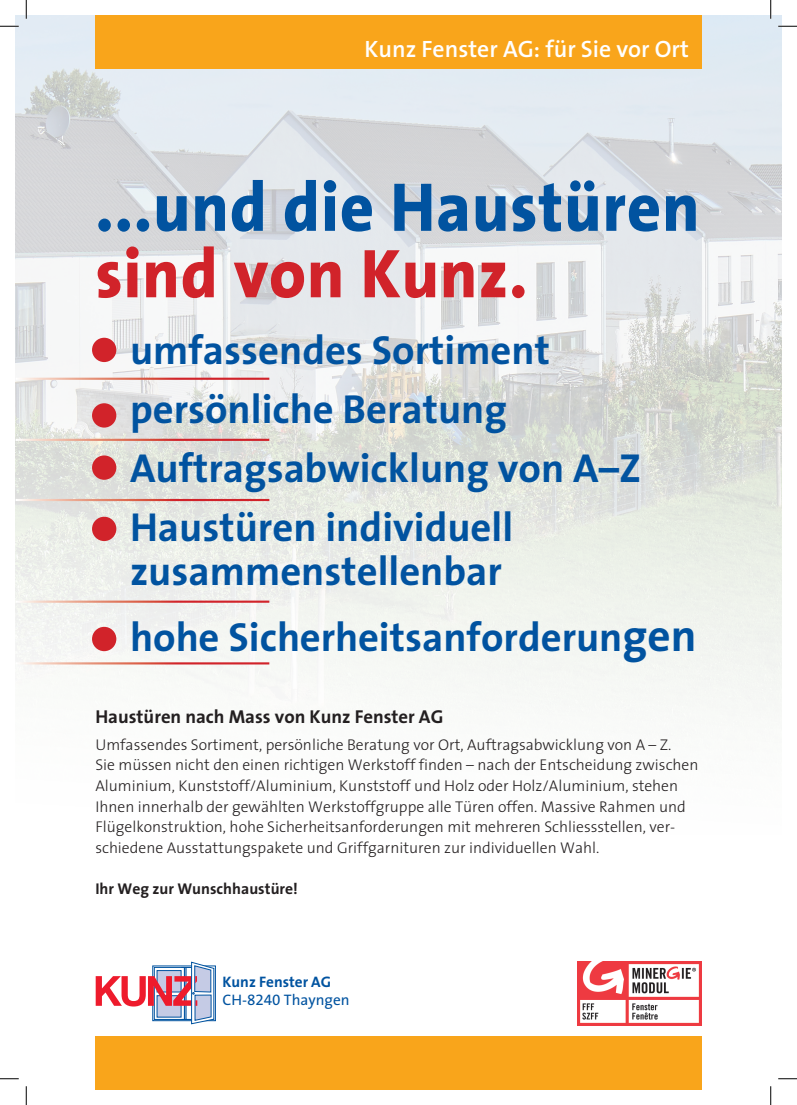
<style>
.page{position:relative;width:797px;height:1105px;background:#fff}
.page>*{position:absolute;margin:0;border:0;box-sizing:border-box;transform-origin:0 0}
.Titel{font:800 69.62px "The Sans";letter-spacing:.015em;color:#0153a0;scale:.95 1}
.Titel-2{font:800 69.62px "The Sans";letter-spacing:.015em;color:#d1232a;scale:.95 1}
.t1{font:700 40.75px/43.8px "The Sans";color:#0153a0}
.t2{font:600 23.75px "The Sans";color:#fff}
.t3{font:700 18.75px "The Sans";color:#231f20}
.Intro{font:300 15.62px/20.6px "The Sans";color:#231f20}
.Intro-2{font:700 15.62px "The Sans";color:#231f20}
.t4{font:15.25px "The Sans";color:#0153a0}
.t5{font:700 15.25px "The Sans";color:#0153a0}
.s1{font-size:45.25px}
.s2{font-family:"The Sans Expert"}
</style>
<div class="page">
<img style="left:16px;top:16px;width:765px;height:695px">
<div style="left:95px;top:16px;width:606px;height:53px;background:#f9a51b"></div>
<img style="left:577px;top:961px;width:124px;height:65px">
<div style="left:95px;top:1036px;width:606px;height:53px;background:#f9a51b"></div>
<svg style="left:96px;top:962px;width:119px;height:62px"></svg>
<div style="left:92px;top:338px;width:24px;height:24px;background:#d1232a;border-radius:50%"></div>
<div style="left:92px;top:403px;width:24px;height:25px;background:#d1232a;border-radius:50%"></div>
<div style="left:92px;top:455px;width:24px;height:25px;background:#d1232a;border-radius:50%"></div>
<div style="left:92px;top:517px;width:24px;height:24px;background:#d1232a;border-radius:50%"></div>
<div style="left:92px;top:627px;width:24px;height:24px;background:#d1232a;border-radius:50%"></div>
<hr style="left:16px;top:378px;width:253px;height:2px;background:#fff">
<hr style="left:16px;top:439px;width:253px;height:2px;background:#fff">
<hr style="left:16px;top:499px;width:253px;height:2px;background:#fff">
<hr style="left:16px;top:601px;width:253px;height:2px;background:#fff">
<hr style="left:16px;top:662px;width:253px;height:2px;background:#fff">
<svg style="left:0;top:25px;width:19px;height:2px"></svg>
<svg style="left:778px;top:25px;width:19px;height:2px"></svg>
<svg style="left:0;top:1078px;width:19px;height:1px"></svg>
<svg style="left:778px;top:1078px;width:19px;height:1px"></svg>
<svg style="left:25px;top:0;width:2px;height:19px"></svg>
<svg style="left:25px;top:1086px;width:2px;height:19px"></svg>
<svg style="left:770px;top:0;width:1px;height:19px"></svg>
<svg style="left:770px;top:1086px;width:1px;height:19px"></svg>
<p class="t2" style="left:364px;top:30px;width:326px">Kunz Fenster AG: für Sie vor Ort</p>
<p class="Titel" style="left:95px;top:149px;width:637px">...und die Haustüren</p>
<p class="Titel-2" style="left:95px;top:215px;width:456px">sind von Kunz.</p>
<p class="t1" style="left:130px;top:327px;width:421px">umfassendes Sortiment</p>
<p class="t1" style="left:130px;top:386px;width:378px">persönliche Beratung</p>
<p class="t1" style="left:130px;top:445px;width:512px">Auftragsabwicklung von A–Z</p>
<p class="t1" style="left:130px;top:504px;width:385px">Haustüren individuell zusammenstellenbar</p>
<p class="t1" style="left:130px;top:614px;width:568px">hohe Sicherheitsanforderun<span class="s1">gen</span></p>
<p class="t3" style="left:95px;top:701px;width:349px">Haustüren nach Mass von Kunz Fenster AG</p>
<p class="Intro" style="left:95px;top:734px;width:577px">Umfassendes Sortiment, persönliche Beratung vor Ort, Auftragsabwicklung von A – Z.</p>
<p class="Intro" style="left:95px;top:754px;width:604px">Sie müssen nicht den einen richtigen Werkstoff finden – nach der Entscheidung zwischen Aluminium, Kunststoff/Aluminium, Kunststoff und Holz oder Holz/Aluminium, stehen Ihnen innerhalb der gewählten Werkstoffgruppe alle Türen offen. Massive Rahmen und Flügelkonstruktion, hohe Sicherheitsanforderungen mit mehreren Schliessstellen, ver&shy;schiedene Ausstattungspakete und Griffgarnituren zur individuellen Wahl.</p>
<p class="Intro-2" style="left:95px;top:876px;width:204px">Ihr Weg zur Wunschhaustüre!</p>
<p class="t5" style="left:222px;top:968px;width:110px">Kunz Fenster AG</p>
<p class="t4" style="left:222px;top:987px;width:129px">CH-<span class="s2">8240</span> Thayngen</p>
</div>
